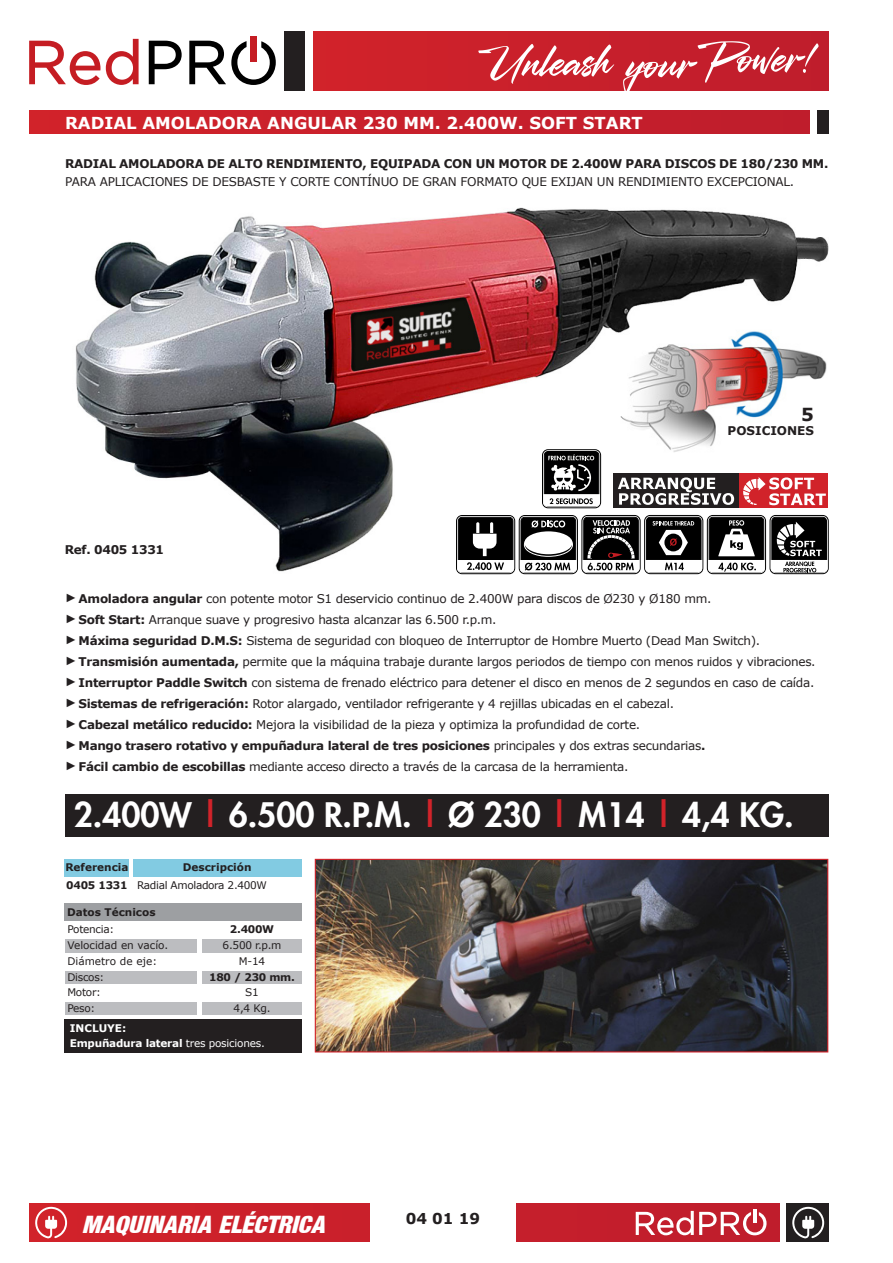
<style>
.page{position:relative;width:893px;height:1263px;background:#fff}
.page>*{position:absolute;margin:0;border:0;box-sizing:border-box;transform-origin:0 0}
.t1{font:800 33px "Futura LT";color:#fff}
.t2{font:italic 24px "Basic Sans Heavy SF Bold";letter-spacing:.01em;color:#fff}
.t3{font:700 18px "Verdana";color:#231f20}
.t4{font:700 16.5px "Verdana";color:#fff}
.t5{font:700 15px "Verdana";color:#231f20}
.t6{font:12px "Verdana";letter-spacing:-.025em;color:#231f20}
.t7{font:700 12px "Verdana";letter-spacing:-.02em;color:#231f20}
.t8{font:700 12px "Verdana";color:#231f20}
.t9{font:10.5px "Verdana";letter-spacing:-.025em;color:#231f20}
.t10{font:700 10.5px "Verdana";color:#231f20}
.t11{font:700 10.5px "Verdana";letter-spacing:-.02em;color:#fff}
.t12{font:10.5px "Verdana";color:#231f20}
.t13{font:700 10.5px "Verdana";letter-spacing:-.025em;color:#231f20}
.t14{font:700 10.5px "Verdana";color:#fff}
.s1{font-family:"Arial";font-weight:700}
.s2{font-weight:700}
.s3{font-family:"Arial"}
.s4{font-weight:400}
.s5{color:#d1232a}
</style>
<div class="page">
<div style="left:30px;top:1203px;width:749px;height:39px;background:#cb212b"></div>
<div style="left:786px;top:1203px;width:42px;height:39px;background:#231f20"></div>
<div style="left:370px;top:1201px;width:146px;height:43px;background:#fff"></div>
<svg style="left:35px;top:1206px;width:32px;height:32px"></svg>
<svg style="left:792px;top:1206px;width:32px;height:32px"></svg>
<div style="left:30px;top:111px;width:780px;height:23px;background:#c8202b"></div>
<div style="left:817px;top:111px;width:11px;height:23px;background:#231f20"></div>
<div style="left:314px;top:31px;width:514px;height:60px;background:#cd212a"></div>
<div style="left:284px;top:31px;width:20px;height:60px;background:#231f20"></div>
<svg style="left:29px;top:41px;width:71px;height:44px"></svg>
<svg style="left:106px;top:39px;width:33px;height:46px"></svg>
<svg style="left:149px;top:41px;width:33px;height:43px"></svg>
<div style="left:251px;top:37px;width:6px;height:25px;background:#c51d23"></div>
<svg style="left:189px;top:41px;width:87px;height:44px"></svg>
<hr style="left:753px;top:1210px;width:4px;height:13px;background:#fff">
<svg style="left:636px;top:1211px;width:130px;height:24px"></svg>
<svg style="left:478px;top:44px;width:136px;height:40px"></svg>
<svg style="left:623px;top:41px;width:196px;height:50px"></svg>
<div style="left:65px;top:794px;width:763px;height:42px;background:#231f20"></div>
<div style="left:202px;top:939px;width:100px;height:13px;background:#bcbdc0"></div>
<div style="left:202px;top:971px;width:100px;height:12px;background:#bcbdc0"></div>
<div style="left:202px;top:1001px;width:100px;height:13px;background:#bcbdc0"></div>
<div style="left:65px;top:903px;width:237px;height:17px;background:#9d9fa2"></div>
<div style="left:65px;top:1019px;width:237px;height:33px;background:#231f20"></div>
<div style="left:65px;top:939px;width:132px;height:13px;background:#bcbdc0"></div>
<div style="left:65px;top:971px;width:132px;height:12px;background:#bcbdc0"></div>
<div style="left:65px;top:1001px;width:132px;height:13px;background:#bcbdc0"></div>
<img style="left:317px;top:861px;width:509px;height:189px">
<div style="left:315px;top:859px;width:513px;height:193px;border:1px solid #d1232a"></div>
<div style="left:65px;top:859px;width:64px;height:17px;background:#82cbe2"></div>
<div style="left:133px;top:859px;width:169px;height:17px;background:#82cbe2"></div>
<img style="left:75px;top:207px;width:753px;height:368px">
<img style="left:614px;top:330px;width:213px;height:126px">
<svg style="left:456px;top:515px;width:373px;height:59px"></svg>
<div style="left:613px;top:474px;width:127px;height:34px;background:#231f20"></div>
<div style="left:740px;top:474px;width:88px;height:34px;background:#d1232a"></div>
<svg style="left:618px;top:477px;width:116px;height:28px"></svg>
<svg style="left:743px;top:477px;width:83px;height:28px"></svg>
<svg style="left:542px;top:449px;width:59px;height:59px"></svg>
<p class="t4" style="left:65px;top:112px;width:579px">RADIAL AMOLADORA ANGULAR 230 MM. 2.400W. SOFT START</p>
<p class="t7" style="left:65px;top:156px;width:765px">RADIAL AMOLADORA DE ALTO RENDIMIENTO, EQUIPADA CON UN MOTOR DE 2.400W PARA DISCOS DE 180/230 MM.</p>
<p class="t6" style="left:65px;top:174px;width:731px">PARA APLICACIONES DE DESBASTE Y CORTE CONTÍNUO DE GRAN FORMATO QUE EXIJAN UN RENDIMIENTO EXCEPCIONAL.</p>
<p class="t7" style="left:65px;top:542px;width:101px">Ref. 0405 1331</p>
<p class="t3" style="left:801px;top:403px;width:14px">5</p>
<p class="t8" style="left:728px;top:423px;width:88px">POSICIONES</p>
<p class="t6" style="left:65px;top:591px;width:648px"><span class="s1">►</span> <span class="s2">Amoladora angular</span> con potente motor S1 deservicio continuo de 2.400W para discos de Ø230 y Ø180 mm.</p>
<p class="t6" style="left:65px;top:612px;width:433px"><span class="s1">►</span> <span class="s2">Soft Start:</span> Arranque suave y progresivo hasta alcanzar las 6.500 r.p.m.</p>
<p class="t6" style="left:65px;top:633px;width:697px"><span class="s1">►</span> <span class="s2">Máxima seguridad D.M.S:</span> Sistema de seguridad con bloqueo de Interruptor de Hombre Muerto (Dead Man Switch).</p>
<p class="t6" style="left:65px;top:654px;width:752px"><span class="s1">►</span> <span class="s2">Transmisión aumentada,</span> permite que la máquina trabaje durante largos periodos de tiempo con menos ruidos y vibraciones.</p>
<p class="t6" style="left:65px;top:675px;width:751px"><span class="s1">►</span> <span class="s2">Interruptor Paddle Switch</span> con sistema de frenado eléctrico para detener el disco en menos de 2 segundos en caso de caída.</p>
<p class="t6" style="left:65px;top:696px;width:610px"><span class="s1">►</span> <span class="s2">Sistemas de refrigeración:</span> Rotor alargado, ventilador refrigerante y 4 rejillas ubicadas en el cabezal.</p>
<p class="t6" style="left:65px;top:717px;width:577px"><span class="s1">►</span> <span class="s2">Cabezal metálico reducido:</span> Mejora la visibilidad de la pieza y optimiza la profundidad de corte.</p>
<p class="t7" style="left:65px;top:738px;width:642px"><span class="s3">►</span> Mango trasero rotativo y empuñadura lateral de tres posiciones <span class="s4">principales y dos extras secundarias</span>.</p>
<p class="t6" style="left:65px;top:759px;width:565px"><span class="s1">►</span> <span class="s2">Fácil cambio de escobillas</span> mediante acceso directo a través de la carcasa de la herramienta.</p>
<p class="t1" style="left:74px;top:793px;width:721px">2.400W <span class="s5">|</span> 6.500 R.P.M. <span class="s5">|</span> Ø 230 <span class="s5">|</span> M14 <span class="s5">|</span> 4,4 KG.</p>
<p class="t10" style="left:65px;top:861px;width:65px">Referencia</p>
<p class="t10" style="left:183px;top:861px;width:70px">Descripción</p>
<p class="t13" style="left:66px;top:879px;width:63px">0405 1331</p>
<p class="t9" style="left:137px;top:879px;width:131px">Radial Amoladora 2.400W</p>
<p class="t10" style="left:67px;top:905px;width:90px">Datos Técnicos</p>
<p class="t9" style="left:67px;top:923px;width:48px">Potencia:</p>
<p class="t10" style="left:230px;top:923px;width:46px">2.400W</p>
<p class="t12" style="left:67px;top:938px;width:102px">Velocidad en vacío.</p>
<p class="t12" style="left:67px;top:954px;width:91px">Diámetro de eje:</p>
<p class="t9" style="left:223px;top:938px;width:60px">6.500 r.p.m</p>
<p class="t9" style="left:239px;top:954px;width:28px">M-14</p>
<p class="t9" style="left:67px;top:970px;width:38px">Discos:</p>
<p class="t9" style="left:67px;top:1001px;width:29px">Peso:</p>
<p class="t9" style="left:67px;top:985px;width:35px">Motor:</p>
<p class="t10" style="left:209px;top:970px;width:87px">180 / 230 mm.</p>
<p class="t9" style="left:234px;top:1001px;width:38px">4,4 Kg.</p>
<p class="t9" style="left:245px;top:985px;width:15px">S1</p>
<p class="t14" style="left:70px;top:1021px;width:58px">INCLUYE:</p>
<p class="t11" style="left:70px;top:1036px;width:197px">Empuñadura lateral <span class="s4">tres posiciones.</span></p>
<h2 class="t2" style="left:82px;top:1210px;width:244px">MAQUINARIA ELÉCTRICA</h2>
<p class="t5" style="left:406px;top:1209px;width:76px">04 01 19</p>
</div>
